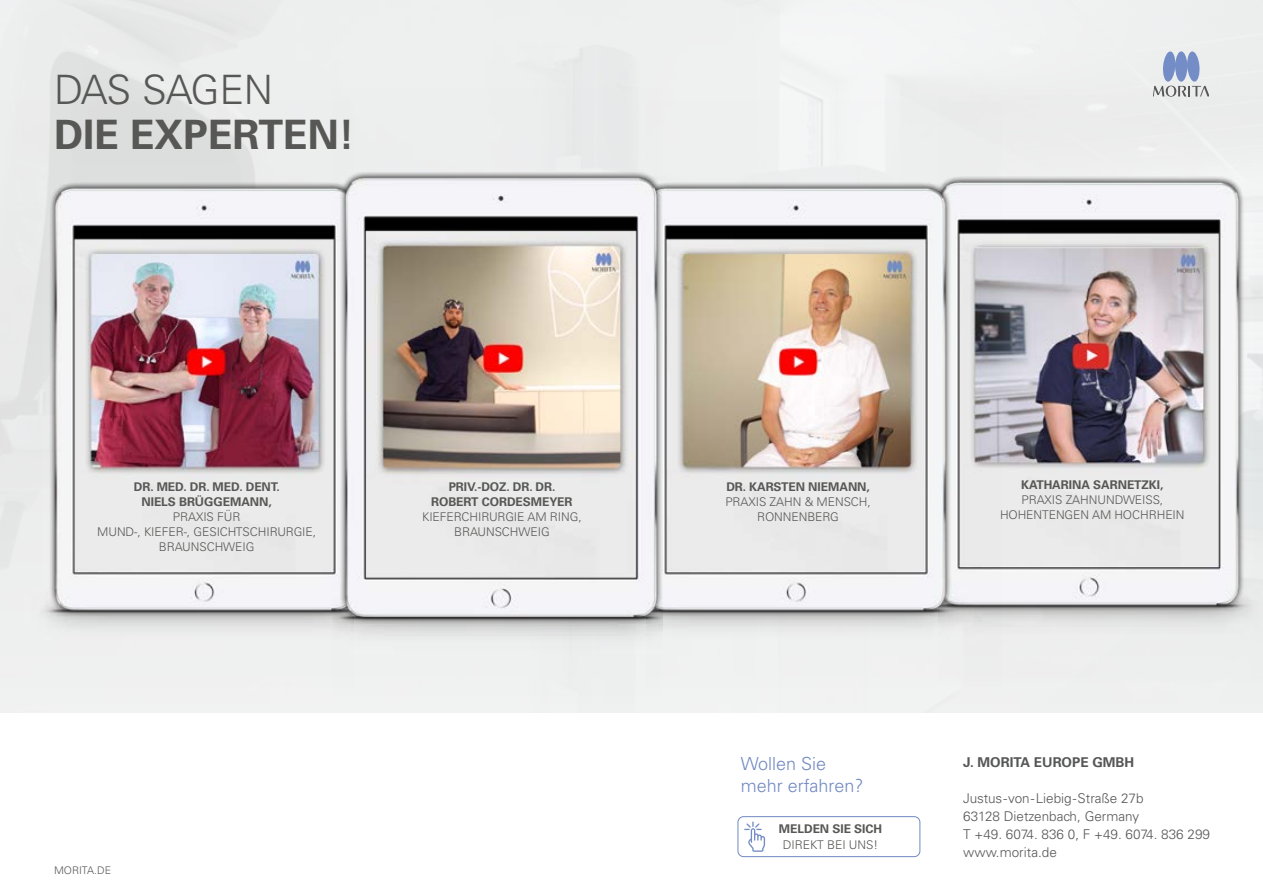
<style>
.page{position:relative;width:1263px;height:893px;background:#fff}
.page>*{position:absolute;margin:0;border:0;box-sizing:border-box;transform-origin:0 0}
.Headline_Seitenstart{font:700 40.5px "Univers LT Std";letter-spacing:-.005em;color:#575756}
.Headline_Seitenstart-2{font:300 40.5px "Univers LT Std";letter-spacing:-.03em;color:#575756}
.Fließtext_9pt{font:300 18px/22.5px "Univers LT Std";color:#7189c2}
.company_address_7pt_-_int{font:300 13.5px "Univers LT Std";color:#555756}
.company_name_7pt_-_int{font:700 13.5px "Univers LT Std";color:#555756}
.Headline_Seitenstart-3{font:300 12px/15px "Univers LT Std";letter-spacing:-.005em;color:#575756;text-align:center}
.Headline_Seitenstart-4{font:700 12px/16.5px "Univers LT Std";letter-spacing:-.005em;color:#575756;text-align:center}
.t1{font:300 10.5px "Univers LT Std";letter-spacing:.005em;color:#575756}
.s1{font-weight:700}
.s2{font-weight:300}
</style>
<div class="page">
<img style="left:939px;top:96px;width:324px;height:585px">
<img style="left:0;top:101px;width:332px;height:586px">
<img style="left:662px;top:101px;width:340px;height:586px">
<div style="left:737px;top:816px;width:183px;height:41px;border:1px solid #7189c2;border-radius:6px"></div>
<svg style="left:744px;top:821px;width:21px;height:31px"></svg>
<svg style="left:1153px;top:51px;width:56px;height:45px;background:#b7c0d3"></svg>
<img style="left:332px;top:87px;width:330px;height:610px">
<p class="Headline_Seitenstart-2" style="left:54px;top:66px;width:221px">DAS SAGEN</p>
<p class="Headline_Seitenstart" style="left:54px;top:111px;width:302px">DIE EXPERTEN!</p>
<p class="Headline_Seitenstart-3" style="left:97px;top:479px;width:221px"><span class="s1">DR. MED. DR. MED. DENT.<br>NIELS BRÜGGEMANN,<br></span>PRAXIS FÜR<br>MUND-, KIEFER-, GESICHTSCHIRURGIE,<br>BRAUNSCHWEIG</p>
<p class="Headline_Seitenstart-3" style="left:422px;top:479px;width:161px"><span class="s1">PRIV.-DOZ. DR. DR.<br>ROBERT CORDESMEYER<br></span>KIEFERCHIRURGIE AM RING,<br>BRAUNSCHWEIG</p>
<p class="Headline_Seitenstart-3" style="left:725px;top:479px;width:147px"><span class="s1">DR. KARSTEN NIEMANN,<br></span>PRAXIS ZAHN &amp; MENSCH,<br>RONNENBERG</p>
<p class="Headline_Seitenstart-3" style="left:1000px;top:477px;width:186px"><span class="s1">KATHARINA SARNETZKI,<br></span>PRAXIS ZAHNUNDWEISS,<br>HOHENTENGEN AM HOCHRHEIN</p>
<p class="t1" style="left:54px;top:864px;width:59px">MORITA.DE</p>
<p class="Fließtext_9pt" style="left:741px;top:752px;width:124px">Wollen Sie mehr erfahren?</p>
<p class="Headline_Seitenstart-4" style="left:779px;top:820px;width:105px">MELDEN SIE SICH<br><span class="s2">DIREKT BEI UNS!</span></p>
<p class="company_name_7pt_-_int" style="left:963px;top:754px;width:173px">J. MORITA EUROPE GMBH</p>
<p class="company_address_7pt_-_int" style="left:963px;top:790px;width:182px">Justus-von-Liebig-Straße 27b</p>
<p class="company_address_7pt_-_int" style="left:963px;top:808px;width:177px">63128 Dietzenbach, Germany</p>
<p class="company_address_7pt_-_int" style="left:963px;top:826px;width:248px">T +49. 6074. 836 0, F +49. 6074. 836 299</p>
<p class="company_address_7pt_-_int" style="left:963px;top:844px;width:95px">www.morita.de</p>
</div>
